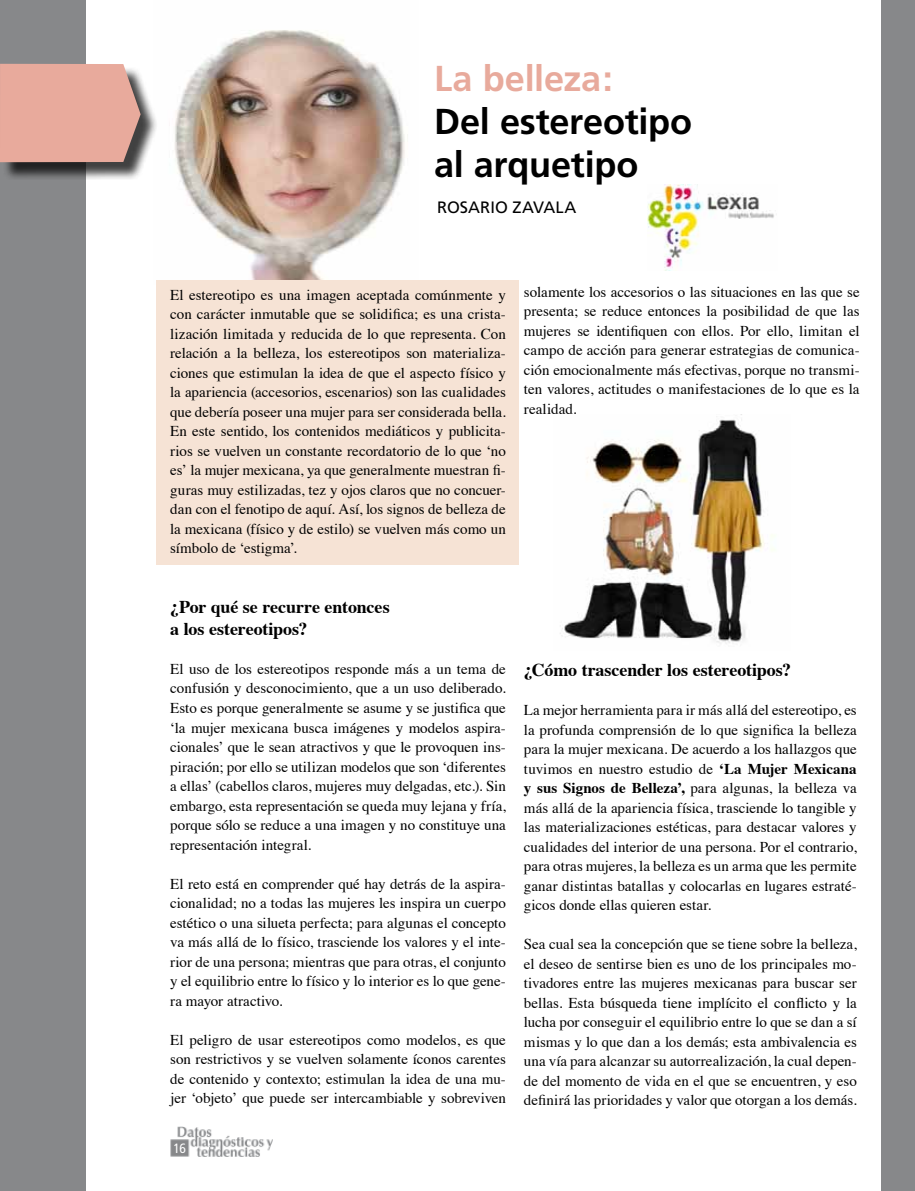
<style>
.page{position:relative;width:915px;height:1191px;background:#fff}
.page>*{position:absolute;margin:0;border:0;box-sizing:border-box;transform-origin:0 0}
.t1{font:700 36px/43.2px "Frutiger";letter-spacing:-.005em;color:#000}
.t2{font:700 36px "Frutiger";letter-spacing:-.005em;color:#e8aa9c}
.t3{font:700 18px/21.6px "Times";letter-spacing:-.005em;color:#000}
.t4{font:16.5px "Frutiger";color:#000}
.t5{font:15px/19.5px "Times";color:#000;text-align:justify}
.t6{font:condensed 13.5px "Frutiger";color:#fff}
.s1{font-weight:700}
</style>
<div class="page">
<img style="left:170px;top:1126px;width:102px;height:30px">
<img style="left:174px;top:30px;width:234px;height:250px">
<div style="left:156px;top:280px;width:362px;height:284px;background:#f6e3d5"></div>
<img style="left:560px;top:419px;width:214px;height:225px">
<div style="left:0;top:0;width:85px;height:1191px;background:#87888a"></div>
<div style="left:2px;top:66px;width:157px;height:114px;background:#000;opacity:.75"></div>
<div style="left:0;top:64px;width:141px;height:98px;background:#e8aa9c"></div>
<div style="left:881px;top:0;width:33px;height:1191px;background:#87888a"></div>
<img style="left:647px;top:185px;width:127px;height:85px">
<h1 class="t2" style="left:434px;top:57px;width:180px">La belleza:</h1>
<h1 class="t1" style="left:434px;top:100px;width:259px">Del estereotipo al arquetipo</h1>
<p class="t4" style="left:437px;top:197px;width:140px">ROSARIO ZAVALA</p>
<p class="t5" style="left:170px;top:283px;width:337px">El estereotipo es una imagen aceptada comúnmente y con carácter inmutable que se solidifica; es una crista&shy;lización limitada y reducida de lo que representa. Con relación a la belleza, los estereotipos son materializa&shy;ciones que estimulan la idea de que el aspecto físico y la apariencia (accesorios, escenarios) son las cualidades que debería poseer una mujer para ser considerada bella.<br>En este sentido, los contenidos mediáticos y publicita&shy;rios se vuelven un constante recordatorio de lo que ‘no es’ la mujer mexicana, ya que generalmente muestran fi&shy;guras muy estilizadas, tez y ojos claros que no concuer&shy;dan con el fenotipo de aquí. Así, los signos de belleza de la mexicana (físico y de estilo) se vuelven más como un símbolo de ‘estigma’.</p>
<p class="t3" style="left:170px;top:594px;width:221px">¿Por qué se recurre entonces a los estereotipos?</p>
<p class="t5" style="left:170px;top:658px;width:337px">El uso de los estereotipos responde más a un tema de confusión y desconocimiento, que a un uso deliberado.<br>Esto es porque generalmente se asume y se justifica que ‘la mujer mexicana busca imágenes y modelos aspira&shy;cionales’ que le sean atractivos y que le provoquen ins&shy;piración; por ello se utilizan modelos que son ‘diferentes a ellas’ (cabellos claros, mujeres muy delgadas, etc.). Sin embargo, esta representación se queda muy lejana y fría, porque sólo se reduce a una imagen y no constituye una representación integral.</p>
<p class="t5" style="left:170px;top:872px;width:337px">El reto está en comprender qué hay detrás de la aspira&shy;cionalidad; no a todas las mujeres les inspira un cuerpo estético o una silueta perfecta; para algunas el concepto va más allá de lo físico, trasciende los valores y el inte&shy;rior de una persona; mientras que para otras, el conjunto y el equilibrio entre lo físico y lo interior es lo que gene&shy;ra mayor atractivo.</p>
<p class="t5" style="left:170px;top:1028px;width:337px">El peligro de usar estereotipos como modelos, es que son restrictivos y se vuelven solamente íconos carentes de contenido y contexto; estimulan la idea de una mu&shy;jer ‘objeto’ que puede ser intercambiable y sobreviven</p>
<p class="t6" style="left:173px;top:1140px;width:14px">16</p>
<p class="t5" style="left:523px;top:281px;width:337px">solamente los accesorios o las situaciones en las que se presenta; se reduce entonces la posibilidad de que las mujeres se identifiquen con ellos. Por ello, limitan el campo de acción para generar estrategias de comunica&shy;ción emocionalmente más efectivas, porque no transmi&shy;ten valores, actitudes o manifestaciones de lo que es la realidad.</p>
<p class="t3" style="left:523px;top:657px;width:269px">¿Cómo trascender los estereotipos?</p>
<p class="t5" style="left:523px;top:699px;width:334px">La mejor herramienta para ir más allá del estereotipo, es la profunda comprensión de lo que significa la belleza para la mujer mexicana. De acuerdo a los hallazgos que tuvimos en nuestro estudio de <span class="s1">‘La Mujer Mexicana y sus Signos de Belleza’,</span> para algunas, la belleza va más allá de la apariencia física, trasciende lo tangible y las materializaciones estéticas, para destacar valores y cualidades del interior de una persona. Por el contrario, para otras mujeres, la belleza es un arma que les permite ganar distintas batallas y colocarlas en lugares estraté&shy;gicos donde ellas quieren estar.</p>
<p class="t5" style="left:523px;top:933px;width:334px">Sea cual sea la concepción que se tiene sobre la belleza, el deseo de sentirse bien es uno de los principales mo&shy;tivadores entre las mujeres mexicanas para buscar ser bellas. Esta búsqueda tiene implícito el conflicto y la lucha por conseguir el equilibrio entre lo que se dan a sí mismas y lo que dan a los demás; esta ambivalencia es una vía para alcanzar su autorrealización, la cual depen&shy;de del momento de vida en el que se encuentren, y eso definirá las prioridades y valor que otorgan a los demás.</p>
</div>
